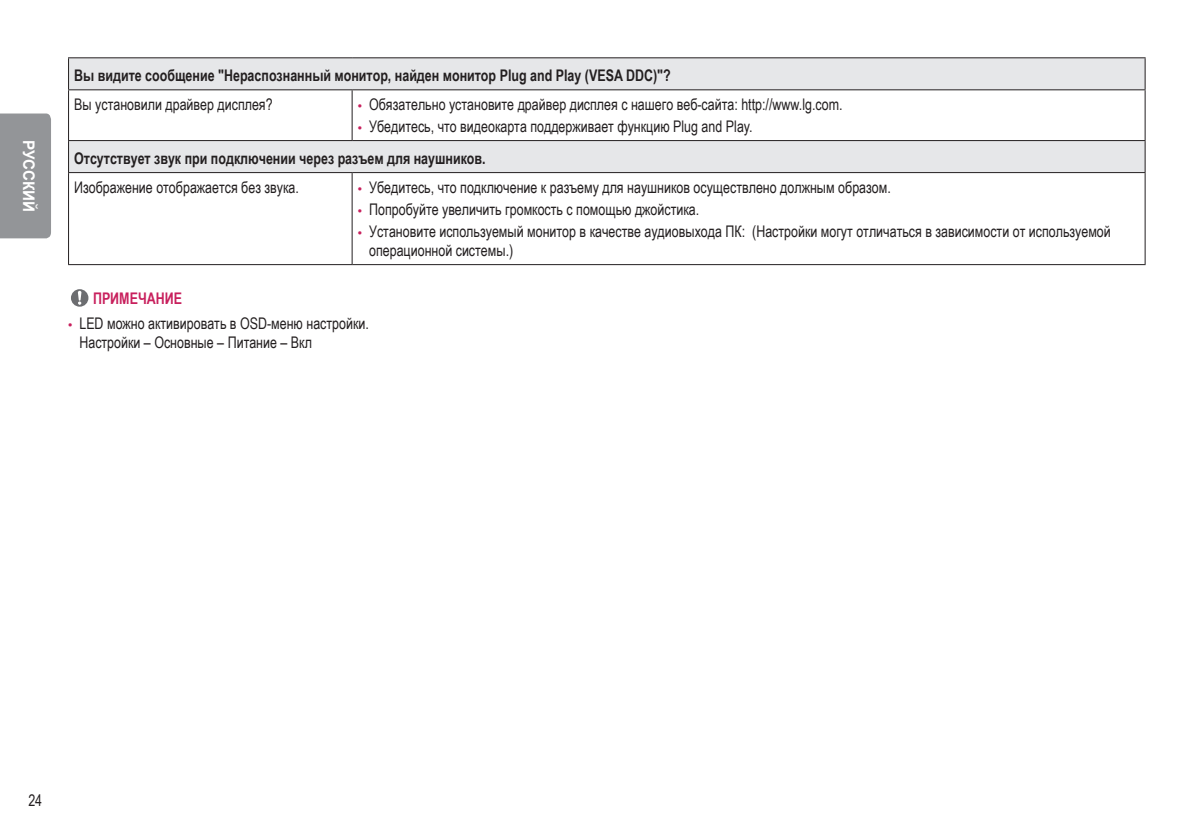
<style>
.page{position:relative;width:1191px;height:840px;background:#fff}
.page>*{position:absolute;margin:0;border:0;box-sizing:border-box;transform-origin:0 0}
.Body{font:16px/19.2px "Arial Narrow";color:#231f20;scale:.95 1}
.Body_Bold{font:700 16px "Arial Narrow";color:#231f20;scale:.95 1}
.Warning{font:700 16px "Arial Narrow";color:#c8205d;scale:.95 1}
.t1{font:700 16px "Arial";color:#fff;scale:.95 1}
.s1{font-family:"LG Smart";color:#c8205d}
</style>
<div class="page">
<div style="left:0;top:113px;width:51px;height:125px;background:#939598"></div>
<svg style="left:69px;top:58px;width:1075px;height:114px;fill:#e6e7e9"></svg>
<hr style="left:68px;top:57px;width:284px;height:1px;background:#231f20">
<hr style="left:68px;top:58px;width:1px;height:31px;background:#231f20">
<hr style="left:352px;top:57px;width:793px;height:1px;background:#231f20">
<hr style="left:1144px;top:58px;width:1px;height:31px;background:#231f20">
<hr style="left:68px;top:89px;width:284px;height:1px;background:#231f20">
<hr style="left:68px;top:90px;width:1px;height:50px;background:#231f20">
<hr style="left:352px;top:89px;width:793px;height:1px;background:#231f20">
<hr style="left:351px;top:90px;width:1px;height:50px;background:#231f20">
<hr style="left:1144px;top:90px;width:1px;height:50px;background:#231f20">
<hr style="left:68px;top:140px;width:284px;height:1px;background:#231f20">
<hr style="left:68px;top:141px;width:1px;height:31px;background:#231f20">
<hr style="left:352px;top:140px;width:793px;height:1px;background:#231f20">
<hr style="left:1144px;top:141px;width:1px;height:31px;background:#231f20">
<hr style="left:68px;top:172px;width:284px;height:1px;background:#231f20">
<hr style="left:68px;top:173px;width:1px;height:91px;background:#231f20">
<hr style="left:352px;top:172px;width:793px;height:1px;background:#231f20">
<hr style="left:351px;top:173px;width:1px;height:91px;background:#231f20">
<hr style="left:1144px;top:173px;width:1px;height:91px;background:#231f20">
<hr style="left:68px;top:264px;width:284px;height:1px;background:#231f20">
<hr style="left:352px;top:264px;width:793px;height:1px;background:#231f20">
<svg style="left:71px;top:289px;width:17px;height:17px"></svg>
<p class="t1" style="left:40px;top:140px;width:78px;rotate:90deg">РУССКИЙ</p>
<p class="Body_Bold" style="left:74px;top:63px;width:629px">Вы видите сообщение "Нераспознанный монитор, найден монитор Plug and Play (VESA DDC)"?</p>
<p class="Body" style="left:74px;top:94px;width:210px">Вы установили драйвер дисплея?</p>
<p class="Body" style="left:358px;top:94px;width:512px"><span class="s1">•</span> Обязательно установите драйвер дисплея с нашего веб-сайта: http://www.lg.com.</p>
<p class="Body" style="left:358px;top:116px;width:417px"><span class="s1">•</span> Убедитесь, что видеокарта поддерживает функцию Plug and Play.</p>
<p class="Body_Bold" style="left:74px;top:146px;width:434px">Отсутствует звук при подключении через разъем для наушников.</p>
<p class="Body" style="left:74px;top:177px;width:238px">Изображение отображается без звука.</p>
<p class="Body" style="left:358px;top:177px;width:562px"><span class="s1">•</span> Убедитесь, что подключение к разъему для наушников осуществлено должным образом.</p>
<p class="Body" style="left:358px;top:199px;width:361px"><span class="s1">•</span> Попробуйте увеличить громкость с помощью джойстика.</p>
<p class="Body" style="left:369px;top:221px;width:782px;text-indent:-11px"><span class="s1">•</span> Установите используемый монитор в качестве аудиовыхода ПК: (Настройки могут отличаться в зависимости от используемой операционной системы.)</p>
<p class="Warning" style="left:93px;top:286px;width:95px">ПРИМЕЧАНИЕ</p>
<p class="Body" style="left:79px;top:313px;width:306px;text-indent:-11px"><span class="s1">•</span> LED можно активировать в OSD-меню настройки.<br>Настройки – Основные – Питание – Вкл</p>
<p class="Body" style="left:28px;top:790px;width:16px">24</p>
</div>
